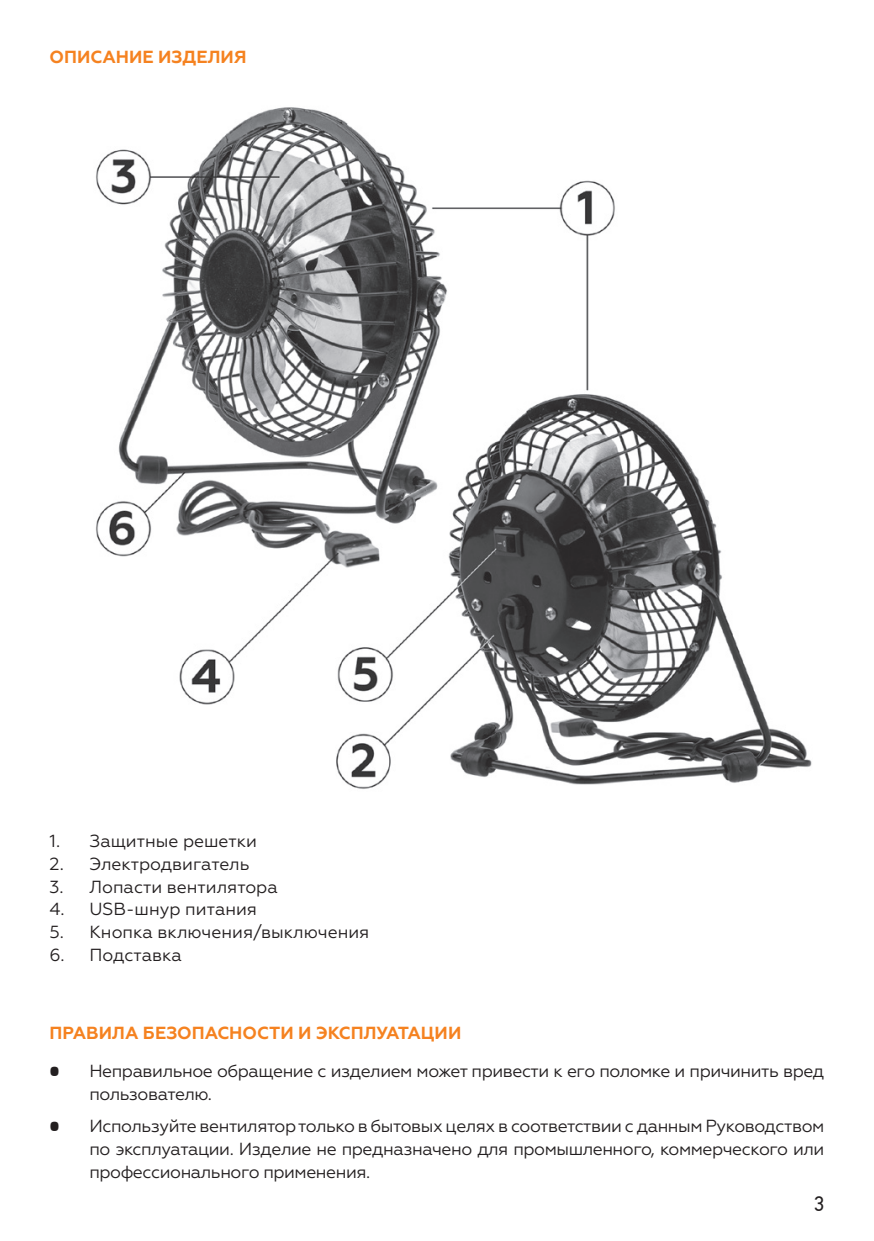
<style>
.page{position:relative;width:874px;height:1241px;background:#fff}
.page>*{position:absolute;margin:0;border:0;box-sizing:border-box;transform-origin:0 0}
.t1{font:21px "PF Din Text Pro";color:#231f20}
.t2{font:17.5px/22.8px "Geometria";letter-spacing:-.025em;color:#231f20}
.t3{font:17.5px "Geometria";color:#231f20}
.Заголовок{font:700 17.5px "Geometria";color:#f58220}
.s1{font-family:"Vida 32 Pro"}
</style>
<div class="page">
<img style="left:96px;top:107px;width:716px;height:682px">
<p class="Заголовок" style="left:50px;top:47px;width:198px">ОПИСАНИЕ ИЗДЕЛИЯ</p>
<p class="t3" style="left:50px;top:830px;width:209px">1. Защитные решетки</p>
<p class="t3" style="left:50px;top:853px;width:201px">2. Электродвигатель</p>
<p class="t3" style="left:50px;top:876px;width:229px">3. Лопасти вентилятора</p>
<p class="t3" style="left:50px;top:899px;width:209px">4. USB-шнур питания</p>
<p class="t3" style="left:50px;top:921px;width:321px">5. Кнопка включения/выключения</p>
<p class="t3" style="left:50px;top:944px;width:134px">6. Подставка</p>
<p class="Заголовок" style="left:50px;top:1022px;width:413px">ПРАВИЛА БЕЗОПАСНОСТИ И ЭКСПЛУАТАЦИИ</p>
<p class="t2" style="left:89px;top:1059px;width:736px;text-indent:-40px"><span class="s1">•</span> Неправильное обращение с изделием может привести к его поломке и причинить вред пользователю.</p>
<p class="t2" style="left:89px;top:1114px;width:736px;text-align:justify;text-indent:-40px"><span class="s1">•</span> Используйте вентилятор только в бытовых целях в соответствии с данным Руководством по эксплуатации. Изделие не предназначено для промышленного, коммерческого или профессионального применения.</p>
<p class="t1" style="left:813px;top:1190px;width:12px">3</p>
</div>
